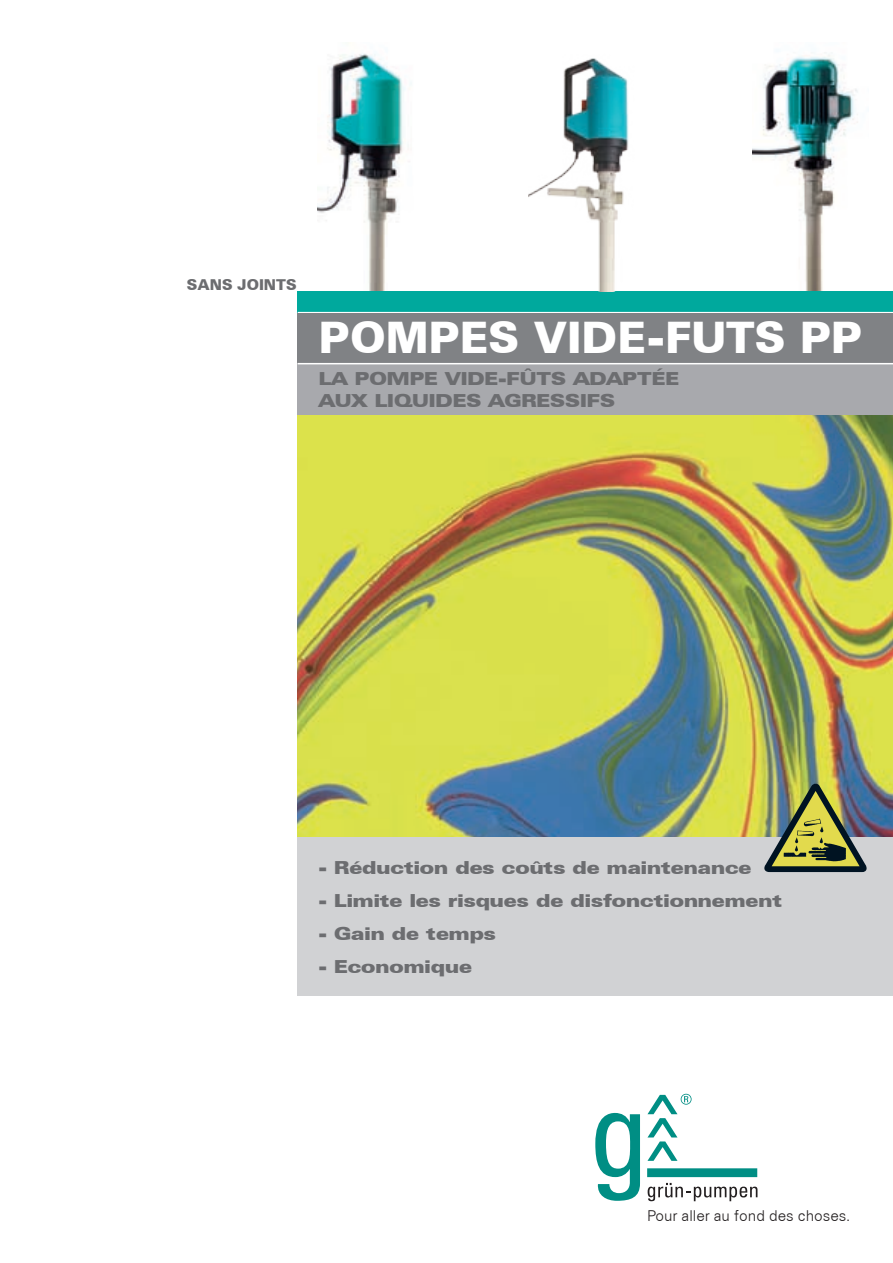
<style>
.page{position:relative;width:893px;height:1263px;background:#fff}
.page>*{position:absolute;margin:0;border:0;box-sizing:border-box;transform-origin:0 0}
.t1{font:900 43.5px "Zurich BT";color:#fff}
.t2{font:900 expanded 18px/21.6px "Zurich BT";color:#6c6d70}
.t3{font:300 15px "Zurich BT";color:#231f20}
.t4{font:900 15px "Zurich BT";color:#6c6d70}
</style>
<div class="page">
<img style="left:298px;top:415px;width:595px;height:422px">
<img style="left:753px;top:55px;width:105px;height:236px">
<img style="left:317px;top:53px;width:95px;height:238px">
<div style="left:298px;top:291px;width:595px;height:22px;background:#00a99d"></div>
<hr style="left:298px;top:312px;width:595px;height:1px;background:#fff">
<svg style="left:595px;top:1113px;width:45px;height:88px"></svg>
<svg style="left:648px;top:1183px;width:109px;height:18px"></svg>
<svg style="left:647px;top:1168px;width:110px;height:9px"></svg>
<svg style="left:647px;top:1094px;width:45px;height:67px"></svg>
<img style="left:528px;top:58px;width:101px;height:233px">
<div style="left:298px;top:837px;width:595px;height:159px;background:#d1d2d4"></div>
<div style="left:298px;top:313px;width:595px;height:51px;background:#808285"></div>
<div style="left:298px;top:364px;width:595px;height:51px;background:#a8a9ad"></div>
<hr style="left:298px;top:363px;width:595px;height:1px;background:#fff">
<img style="left:763px;top:783px;width:105px;height:89px">
<p class="t4" style="left:187px;top:276px;width:112px">SANS JOINTS</p>
<h1 class="t1" style="left:319px;top:311px;width:545px">POMPES VIDE-FUTS PP</h1>
<p class="t2" style="left:319px;top:368px;width:362px">LA POMPE VIDE-FÛTS ADAPTÉE<br>AUX LIQUIDES AGRESSIFS</p>
<p class="t2" style="left:319px;top:856px;width:434px">- Réduction des coûts de maintenance</p>
<p class="t2" style="left:319px;top:889px;width:465px">- Limite les risques de disfonctionnement</p>
<p class="t2" style="left:319px;top:922px;width:178px">- Gain de temps</p>
<p class="t2" style="left:319px;top:955px;width:155px">- Economique</p>
<p class="t3" style="left:647px;top:1206px;width:205px">Pour aller au fond des choses.</p>
</div>
